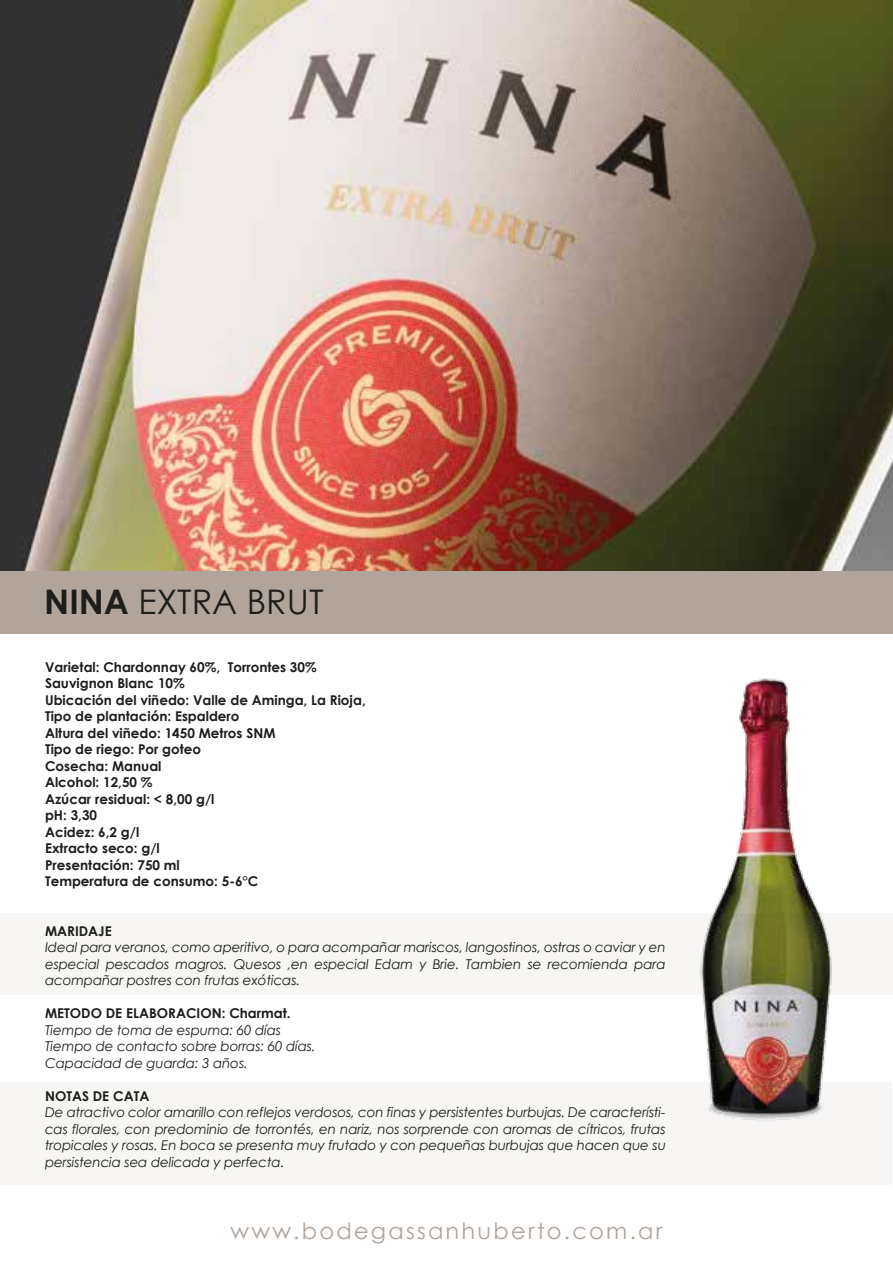
<style>
.page{position:relative;width:893px;height:1265px;background:#fff}
.page>*{position:absolute;margin:0;border:0;box-sizing:border-box;transform-origin:0 0}
.t1{font:33.9px "Century Gothic";color:#1d1d1b}
.t2{font:22.5px "Century Gothic";letter-spacing:.1em;color:#b0a49b}
.t3{font:italic 13.5px/16.5px "Century Gothic";letter-spacing:-.01em;color:#1d1d1b;text-align:justify}
.t4{font:700 13.5px/16.5px "Century Gothic";color:#1d1d1b}
.s1{font-weight:700}
</style>
<div class="page">
<div style="left:0;top:913px;width:892px;height:81px;background:#f7f6f5"></div>
<div style="left:0;top:1082px;width:891px;height:102px;background:#f7f6f5"></div>
<div style="left:1px;top:571px;width:891px;height:63px;background:#b0a49b"></div>
<img style="left:0;top:1px;width:892px;height:570px">
<img style="left:699px;top:678px;width:133px;height:442px">
<h1 class="t1" style="left:44px;top:581px;width:280px"><span class="s1">NINA</span> EXTRA BRUT</h1>
<p class="t4" style="left:45px;top:658px;width:322px">Varietal: Chardonnay 60%, Torrontes 30%<br>Sauvignon Blanc 10%<br>Ubicación del viñedo: Valle de Aminga, La Rioja,<br>Tipo de plantación: Espaldero<br>Altura del viñedo: 1450 Metros SNM<br>Tipo de riego: Por goteo<br>Cosecha: Manual<br>Alcohol: 12,50 %<br>Azúcar residual: &lt; 8,00 g/l<br>pH: 3,30<br>Acidez: 6,2 g/l<br>Extracto seco: g/l<br>Presentación: 750 ml<br>Temperatura de consumo: 5-6°C</p>
<p class="t4" style="left:45px;top:922px;width:68px">MARIDAJE</p>
<p class="t3" style="left:45px;top:939px;width:622px">Ideal para veranos, como aperitivo, o para acompañar mariscos, langostinos, ostras o caviar y en especial pescados magros. Quesos ,en especial Edam y Brie. Tambien se recomienda para acompañar postres con frutas exóticas.</p>
<p class="t4" style="left:45px;top:1004px;width:247px">METODO DE ELABORACION: Charmat.</p>
<p class="t3" style="left:45px;top:1021px;width:272px;text-align:left">Tiempo de toma de espuma: 60 días<br>Tiempo de contacto sobre borras: 60 días.<br>Capacidad de guarda: 3 años.</p>
<p class="t4" style="left:45px;top:1087px;width:106px">NOTAS DE CATA</p>
<p class="t3" style="left:45px;top:1104px;width:622px">De atractivo color amarillo con reflejos verdosos, con finas y persistentes burbujas. De característi&shy;cas florales, con predominio de torrontés, en nariz, nos sorprende con aromas de cítricos, frutas tropicales y rosas. En boca se presenta muy frutado y con pequeñas burbujas que hacen que su persistencia sea delicada y perfecta.</p>
<h2 class="t2" style="left:230px;top:1216px;width:433px">www.bodegassanhuberto.com.ar</h2>
</div>
